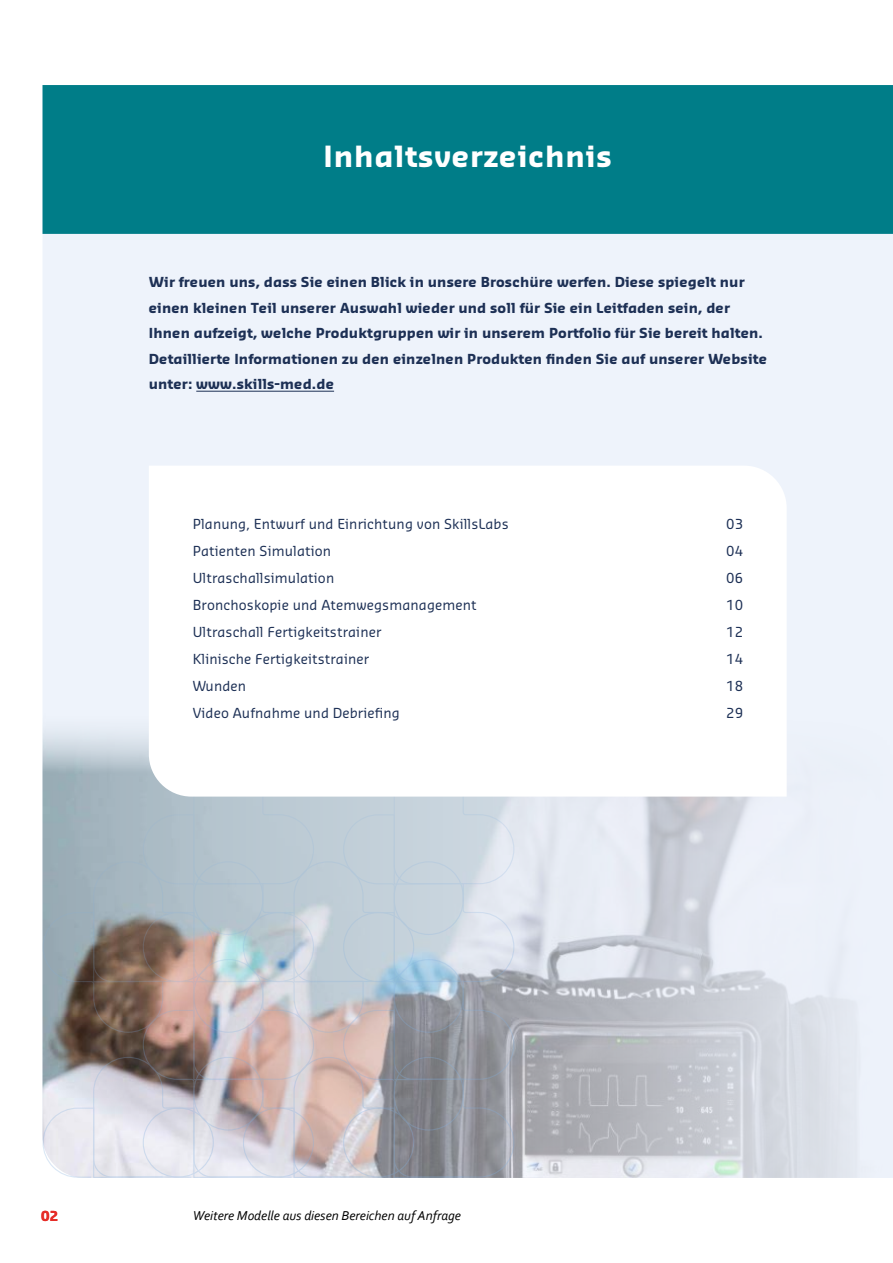
<style>
.page{position:relative;width:893px;height:1263px;background:#fff}
.page>*{position:absolute;margin:0;border:0;box-sizing:border-box;transform-origin:0 0}
.t1{font:700 28.5px "Sansa Pro";letter-spacing:.03em;color:#fff}
.t2{font:700 13.5px/25.5px "Sansa Pro";letter-spacing:.01em;color:#1d3055}
.t3{font:13.5px "Sansa Pro";letter-spacing:.01em;color:#1d3055}
.t4{font:italic 13.5px "Corbel";color:#000}
.t5{font:700 13.5px "Sansa";color:#e62d28}
</style>
<div class="page">
<div style="left:43px;top:234px;width:850px;height:476px;background:#eef3fb"></div>
<img style="left:43px;top:710px;width:850px;height:468px">
<div style="left:43px;top:85px;width:850px;height:149px;background:#007d88"></div>
<svg style="left:42px;top:763px;width:473px;height:415px;background:#b5b6bc"></svg>
<hr style="left:196px;top:391px;width:138px;height:1px;background:#1d3055">
<svg style="left:149px;top:466px;width:638px;height:331px"></svg>
<h1 class="t1" style="left:324px;top:138px;width:290px">Inhaltsverzeichnis</h1>
<p class="t2" style="left:149px;top:269px;width:620px">Wir freuen uns, dass Sie einen Blick in unsere Broschüre werfen. Diese spiegelt nur einen kleinen Teil unserer Auswahl wieder und soll für Sie ein Leitfaden sein, der Ihnen aufzeigt, welche Produktgruppen wir in unserem Portfolio für Sie bereit halten.<br>Detaillierte Informationen zu den einzelnen Produkten finden Sie auf unserer Website unter: www.skills-med.de</p>
<p class="t3" style="left:193px;top:515px;width:317px">Planung, Entwurf und Einrichtung von SkillsLabs</p>
<p class="t3" style="left:726px;top:515px;width:19px">03</p>
<p class="t3" style="left:193px;top:542px;width:140px">Patienten Simulation</p>
<p class="t3" style="left:726px;top:542px;width:19px">04</p>
<p class="t3" style="left:193px;top:569px;width:143px">Ultraschallsimulation</p>
<p class="t3" style="left:726px;top:569px;width:19px">06</p>
<p class="t3" style="left:193px;top:596px;width:285px">Bronchoskopie und Atemwegsmanagement</p>
<p class="t3" style="left:726px;top:596px;width:19px">10</p>
<p class="t3" style="left:193px;top:623px;width:190px">Ultraschall Fertigkeitstrainer</p>
<p class="t3" style="left:726px;top:623px;width:19px">12</p>
<p class="t3" style="left:193px;top:650px;width:178px">Klinische Fertigkeitstrainer</p>
<p class="t3" style="left:726px;top:650px;width:19px">14</p>
<p class="t3" style="left:193px;top:677px;width:55px">Wunden</p>
<p class="t3" style="left:726px;top:677px;width:19px">18</p>
<p class="t3" style="left:193px;top:704px;width:209px">Video Aufnahme und Debriefing</p>
<p class="t3" style="left:726px;top:704px;width:19px">29</p>
<p class="t5" style="left:41px;top:1207px;width:18px">02</p>
<p class="t4" style="left:193px;top:1207px;width:270px">Weitere Modelle aus diesen Bereichen auf Anfrage</p>
</div>
